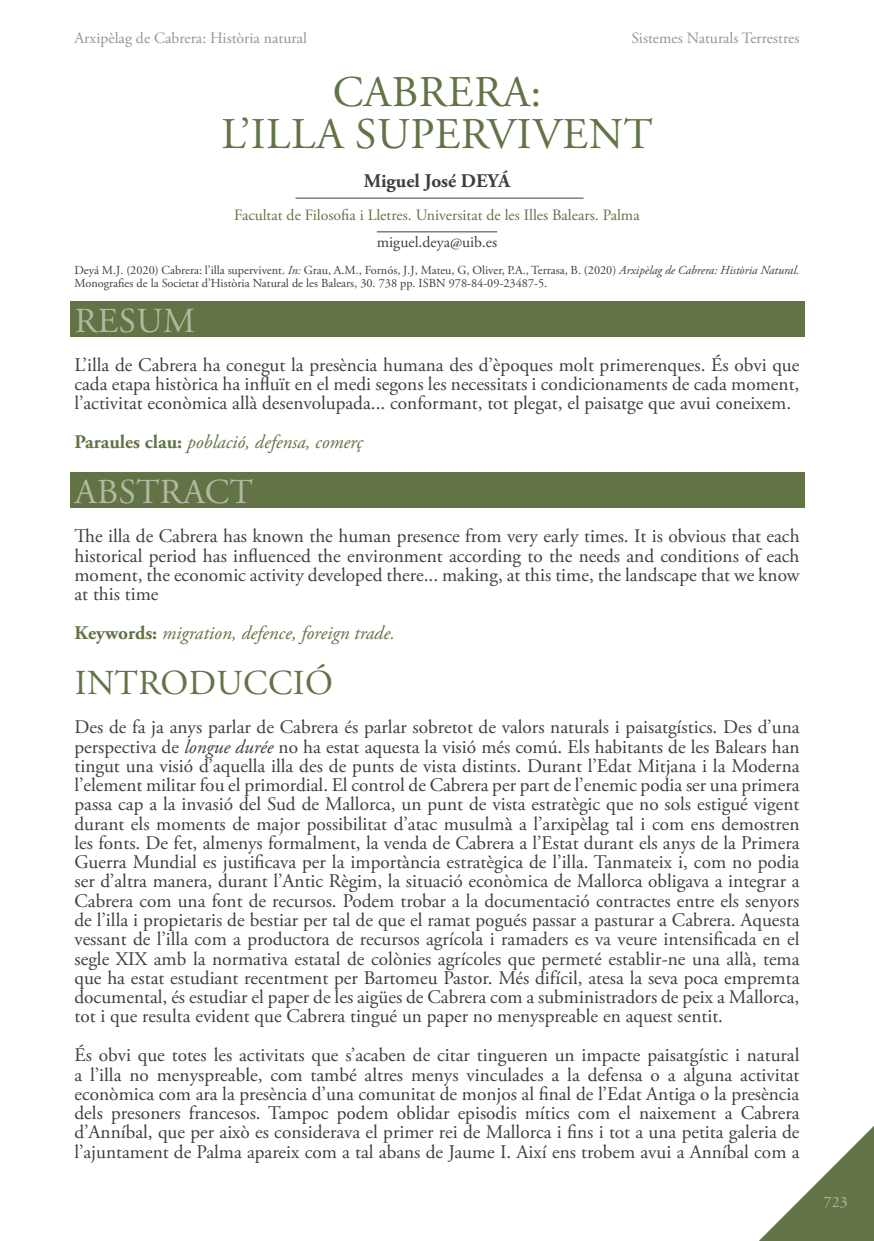
<style>
.page{position:relative;width:874px;height:1241px;background:#fff}
.page>*{position:absolute;margin:0;border:0;box-sizing:border-box;transform-origin:0 0}
.t1{font:43.75px/42px "Adobe Garamond Pro";letter-spacing:.015em;color:#627345;text-align:center}
.t2{font:35px "Adobe Garamond Pro";letter-spacing:.015em;color:#b3b8a1}
.t3{font:35px "Adobe Garamond Pro";letter-spacing:.015em;color:#627345}
.t4{font:19.25px/19.2px "Adobe Garamond Pro";color:#3e3e3f;text-align:justify}
.t5{font:italic 19.25px "Adobe Garamond Pro";color:#627345}
.t6{font:700 19.25px "Adobe Garamond Pro";color:#3e3e3f}
.t7{font:15.75px "Adobe Garamond Pro";color:#627345}
.t8{font:15.75px "Adobe Garamond Pro";color:#939598}
.t9{font:15.75px "Adobe Garamond Pro";color:#3e3e3f}
.t10{font:15.75px "Adobe Garamond Pro";color:#b3b8a1}
.t11{font:12.25px/13.1px "Adobe Garamond Pro";color:#3e3e3f}
.s1{font-style:italic}
.s2{font-weight:700;font-style:normal}
</style>
<div class="page">
<hr style="left:376px;top:231px;width:121px;height:1px;background:#3e3e3f">
<hr style="left:295px;top:198px;width:288px;height:1px;background:#3e3e3f">
<div style="left:69px;top:301px;width:735px;height:35px;background:#627345"></div>
<div style="left:69px;top:473px;width:735px;height:35px;background:#627345"></div>
<svg style="left:760px;top:1127px;width:113px;height:113px"></svg>
<p class="t8" style="left:74px;top:29px;width:234px">Arxipèlag de Cabrera: Història natural</p>
<p class="t8" style="left:631px;top:29px;width:169px">Sistemes Naturals Terrestres</p>
<h1 class="t1" style="left:221px;top:73px;width:432px">CABRERA:<br>L’ILLA SUPERVIVENT</h1>
<p class="t6" style="left:363px;top:170px;width:148px">Miguel José DEYÁ</p>
<p class="t7" style="left:234px;top:205px;width:406px">Facultat de Filosofia i Lletres. Universitat de les Illes Balears. Palma</p>
<p class="t9" style="left:376px;top:233px;width:122px">miguel.deya@uib.es</p>
<p class="t11" style="left:74px;top:263px;width:726px">Deyá M.J. (2020) Cabrera: l’illa supervivent. <span class="s1">In:</span> Grau, A.M., Fornós, J.J, Mateu, G, Oliver, P.A., Terrasa, B. (2020) <span class="s1">Arxipèlag de Cabrera: Història Natural.<br></span>Monografies de la Societat d’Història Natural de les Balears, 30. 738 pp. ISBN 978-84-09-23487-5.</p>
<h2 class="t2" style="left:75px;top:299px;width:122px">RESUM</h2>
<p class="t4" style="left:74px;top:355px;width:726px">L’illa de Cabrera ha conegut la presència humana des d’èpoques molt primerenques. És obvi que cada etapa històrica ha influït en el medi segons les necessitats i condicionaments de cada moment, l’activitat econòmica allà desenvolupada... conformant, tot plegat, el paisatge que avui coneixem.</p>
<p class="t5" style="left:74px;top:430px;width:290px"><span class="s2">Paraules clau:</span> població, defensa, comerç</p>
<h2 class="t2" style="left:75px;top:471px;width:180px">ABSTRACT</h2>
<p class="t4" style="left:74px;top:527px;width:726px">The illa de Cabrera has known the human presence from very early times. It is obvious that each historical period has influenced the environment according to the needs and conditions of each moment, the economic activity developed there... making, at this time, the landscape that we know at this time</p>
<p class="t5" style="left:74px;top:621px;width:322px"><span class="s2">Keywords:</span> migration, defence, foreign trade.</p>
<h2 class="t3" style="left:75px;top:662px;width:260px">INTRODUCCIÓ</h2>
<p class="t4" style="left:74px;top:718px;width:726px">Des de fa ja anys parlar de Cabrera és parlar sobretot de valors naturals i paisatgístics. Des d’una perspectiva de <span class="s1">longue durée</span> no ha estat aquesta la visió més comú. Els habitants de les Balears han tingut una visió d’aquella illa des de punts de vista distints. Durant l’Edat Mitjana i la Moderna l’element militar fou el primordial. El control de Cabrera per part de l’enemic podia ser una primera passa cap a la invasió del Sud de Mallorca, un punt de vista estratègic que no sols estigué vigent durant els moments de major possibilitat d’atac musulmà a l’arxipèlag tal i com ens demostren les fonts. De fet, almenys formalment, la venda de Cabrera a l’Estat durant els anys de la Primera Guerra Mundial es justificava per la importància estratègica de l’illa. Tanmateix i, com no podia ser d’altra manera, durant l’Antic Règim, la situació econòmica de Mallorca obligava a integrar a Cabrera com una font de recursos. Podem trobar a la documentació contractes entre els senyors de l’illa i propietaris de bestiar per tal de que el ramat pogués passar a pasturar a Cabrera. Aquesta vessant de l’illa com a productora de recursos agrícola i ramaders es va veure intensificada en el segle XIX amb la normativa estatal de colònies agrícoles que permeté establir-ne una allà, tema que ha estat estudiant recentment per Bartomeu Pastor. Més difícil, atesa la seva poca empremta documental, és estudiar el paper de les aigües de Cabrera com a subministradors de peix a Mallorca, tot i que resulta evident que Cabrera tingué un paper no menyspreable en aquest sentit.</p>
<p class="t4" style="left:74px;top:1046px;width:726px">És obvi que totes les activitats que s’acaben de citar tingueren un impacte paisatgístic i natural a l’illa no menyspreable, com també altres menys vinculades a la defensa o a alguna activitat econòmica com ara la presència d’una comunitat de monjos al final de l’Edat Antiga o la presència dels presoners francesos. Tampoc podem oblidar episodis mítics com el naixement a Cabrera d’Anníbal, que per això es considerava el primer rei de Mallorca i fins i tot a una petita galeria de l’ajuntament de Palma apareix com a tal abans de Jaume I. Així ens trobem avui a Anníbal com a</p>
<p class="t10" style="left:823px;top:1191px;width:25px">723</p>
</div>
